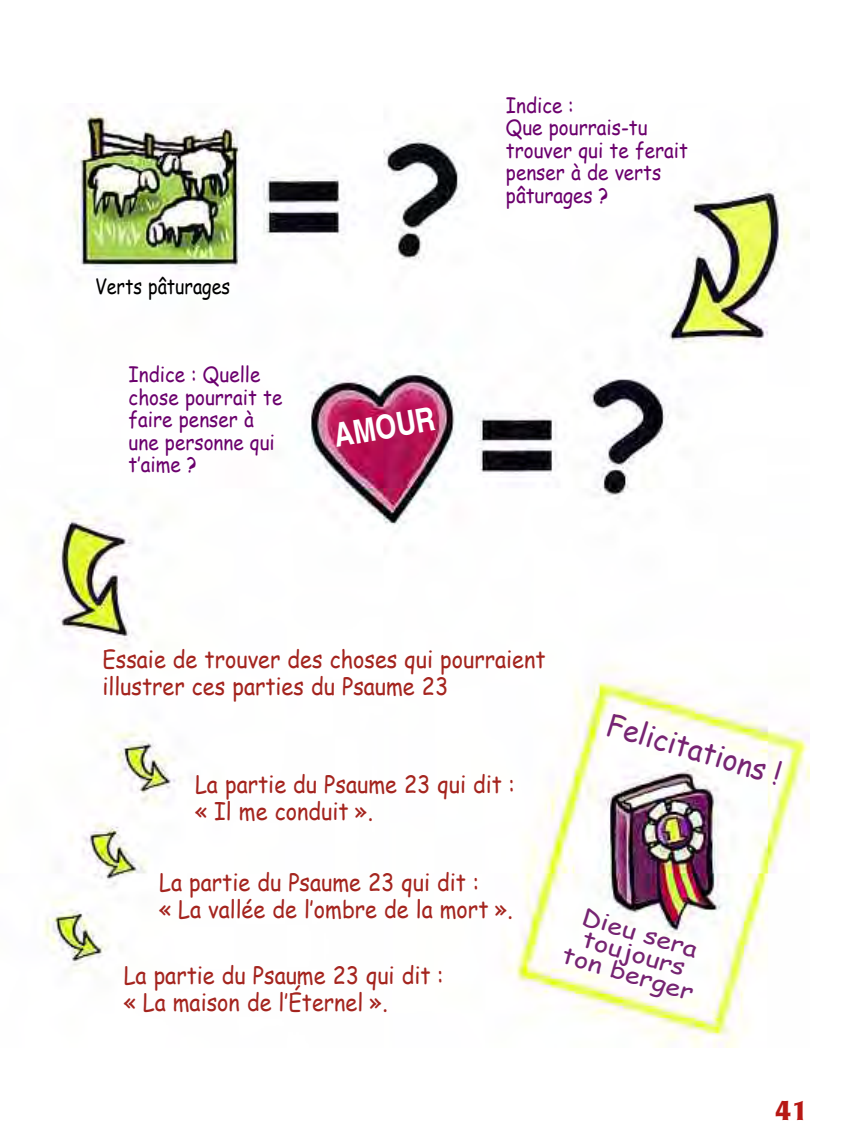
<style>
.page{position:relative;width:864px;height:1148px;background:#fff}
.page>*{position:absolute;margin:0;border:0;box-sizing:border-box;transform-origin:0 0}
.t1{font:700 condensed 33px "Helvetica";color:#fff}
.t2{font:30px "Comic Sans MS";color:#762472;scale:.95 1}
.t3{font:700 27px "Poppl Laudatio";color:#b71814}
.t4{font:24px/27px "Comic Sans MS";color:#a4241e;scale:.9 1}
.t5{font:22.95px/21px "Comic Sans MS";color:#762472;text-align:center;scale:1.18 1}
.t6{font:21px/22.5px "Comic Sans MS";color:#6b006d;scale:.9 1}
.t7{font:21px "Comic Sans MS";color:#000;scale:.85 1}
</style>
<div class="page">
<img style="left:44px;top:111px;width:766px;height:936px">
<p class="t7" style="left:95px;top:270px;width:160px">Verts pâturages</p>
<p class="t6" style="left:129px;top:362px;width:172px">Indice : Quelle chose pourrait te faire penser à une personne qui t’aime ?</p>
<h1 class="t1" style="left:332px;top:424px;width:104px;rotate:-10deg">AMOUR</h1>
<p class="t6" style="left:506px;top:93px;width:204px">Indice :<br>Que pourrais-tu trouver qui te ferait penser à de verts pâturages ?</p>
<p class="t4" style="left:102px;top:645px;width:494px">Essaie de trouver des choses qui pourraient illustrer ces parties du Psaume 23</p>
<p class="t4" style="left:195px;top:770px;width:357px">La partie du Psaume 23 qui dit : « Il me conduit ».</p>
<p class="t2" style="left:614px;top:703px;width:191px;rotate:16deg">Felicitations !</p>
<p class="t4" style="left:159px;top:867px;width:395px">La partie du Psaume 23 qui dit :<br>« La vallée de l’ombre de la mort ».</p>
<p class="t4" style="left:124px;top:960px;width:357px">La partie du Psaume 23 qui dit : « La maison de l’Éternel ».</p>
<p class="t5" style="left:577px;top:903px;width:117px;rotate:16deg">Dieu sera toujours ton berger</p>
<p class="t3" style="left:775px;top:1099px;width:34px">41</p>
</div>
